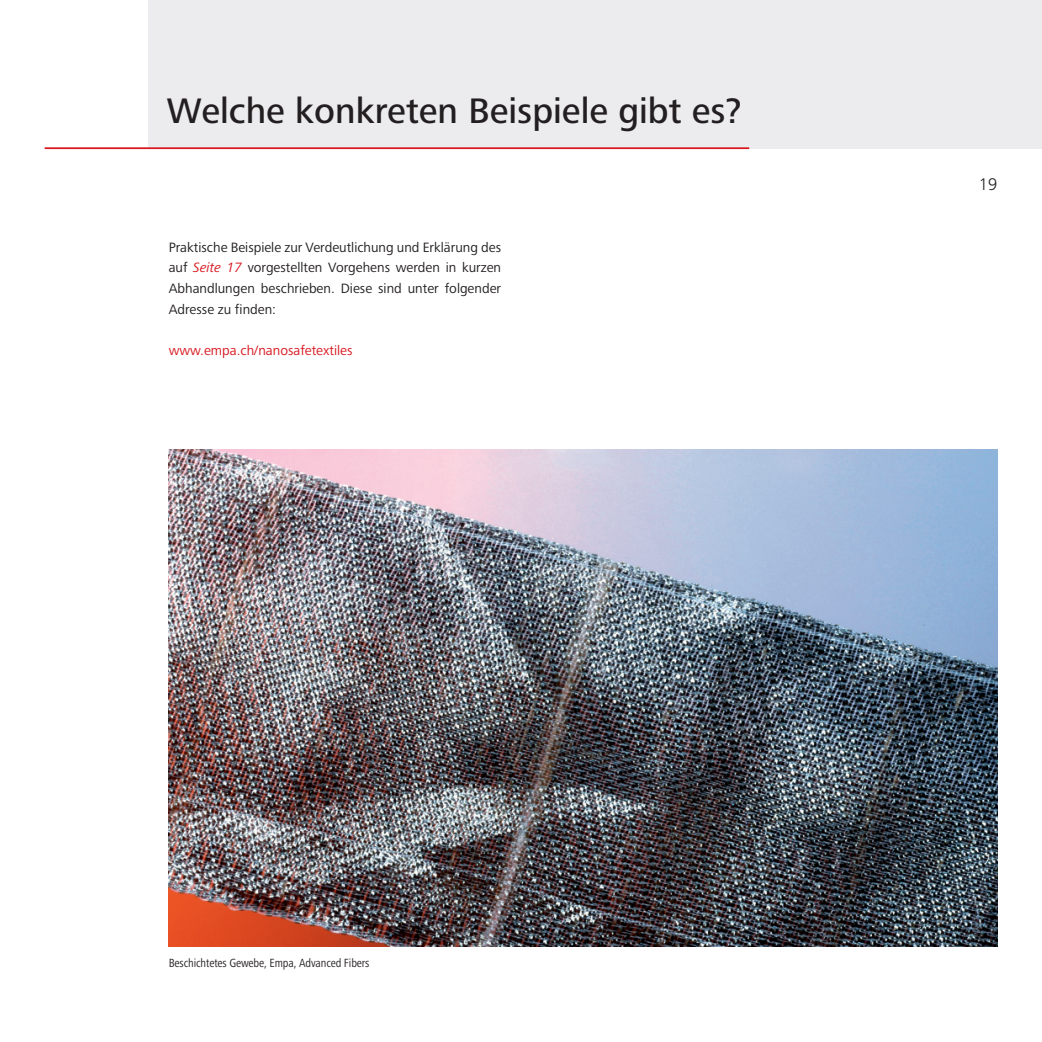
<style>
.page{position:relative;width:1042px;height:1042px;background:#fff}
.page>*{position:absolute;margin:0;border:0;box-sizing:border-box;transform-origin:0 0}
.t1{font:500 36.75px "Frutiger Next Pro";color:#231f20}
.t2{font:300 17.5px "Frutiger Next Pro";color:#231f20}
.t3{font:14px/20.7px "Frutiger Next Pro";color:#231f20;text-align:justify}
.t4{font:14px "Frutiger Next Pro";color:#d8171f}
.t5{font:condensed 12.25px "Frutiger Next Pro";letter-spacing:-.01em;color:#231f20}
.s1{font-style:italic;color:#d8171f}
</style>
<div class="page">
<div style="left:149px;top:0;width:893px;height:148px;background:#ececee"></div>
<hr style="left:45px;top:147px;width:704px;height:2px;background:#d8171f">
<img style="left:169px;top:449px;width:828px;height:497px">
<h1 class="t1" style="left:167px;top:99px;width:576px">Welche konkreten Beispiele gibt es?</h1>
<p class="t3" style="left:169px;top:238px;width:334px">Praktische Beispiele zur Verdeutlichung und Erklärung des auf <span class="s1">Seite 17</span> vorgestellten Vorgehens werden in kurzen Abhandlungen beschrieben. Diese sind unter folgender Adresse zu finden:</p>
<p class="t4" style="left:169px;top:346px;width:185px">www.empa.ch/nanosafetextiles</p>
<p class="t5" style="left:169px;top:959px;width:202px">Beschichtetes Gewebe, Empa, Advanced Fibers</p>
<p class="t2" style="left:979px;top:178px;width:20px">19</p>
</div>
